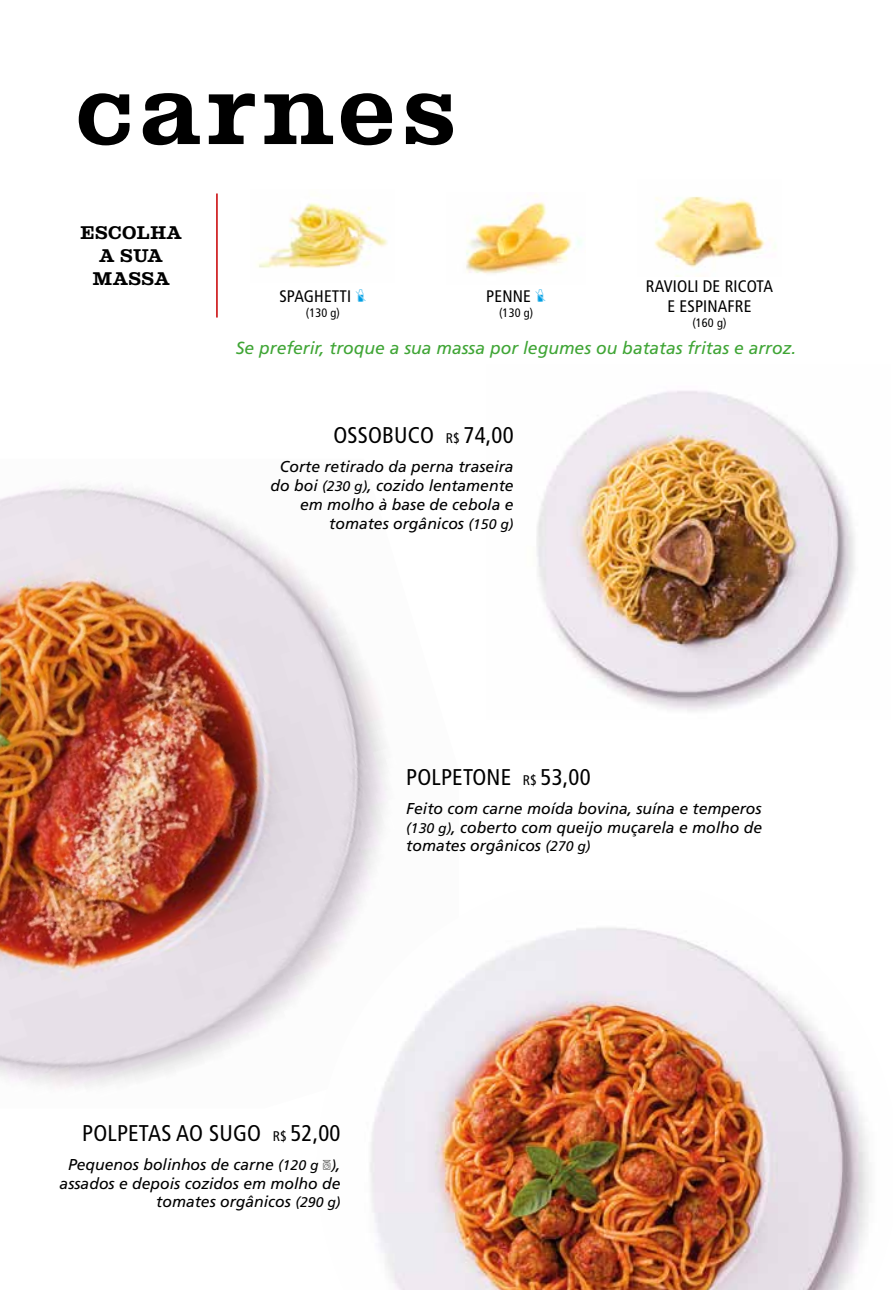
<style>
.page{position:relative;width:893px;height:1290px;background:#fff}
.page>*{position:absolute;margin:0;border:0;box-sizing:border-box;transform-origin:0 0}
.t1{font:700 105px "Albiona";letter-spacing:.05em;color:#000}
.t2{font:condensed 22.75px "Frutiger LT Std";letter-spacing:.01em;color:#000}
.t3{font:700 19.25px/23.1px "Albiona";letter-spacing:.01em;color:#000;text-align:center}
.t4{font:italic 17.5px "Frutiger LT Std";color:#3fa535}
.t5{font:condensed 16.8px/20.1px "Frutiger LT Std";letter-spacing:.01em;color:#000;text-align:center}
.t6{font:italic 15.75px/18.9px "Frutiger LT Std";color:#000;text-align:right}
.t7{font:condensed 12.25px "Frutiger LT Std";letter-spacing:.01em;color:#000}
.s1{font-family:"Icon Cardapio";font-stretch:normal;font-size:15.75px;color:#009fe3}
.s2{font-size:14px}
.s3{font-family:"Icon Cardapio";font-style:normal;font-size:14px;color:#575756}
</style>
<div class="page">
<img style="left:0;top:484px;width:388px;height:604px">
<img style="left:537px;top:390px;width:318px;height:321px">
<img style="left:317px;top:890px;width:552px;height:400px">
<hr style="left:216px;top:193px;width:2px;height:124px;background:#cd1719">
<img style="left:257px;top:203px;width:131px;height:65px">
<img style="left:466px;top:195px;width:115px;height:79px">
<img style="left:654px;top:196px;width:122px;height:81px">
<h1 class="t1" style="left:74px;top:49px;width:384px">carnes</h1>
<p class="t3" style="left:80px;top:221px;width:103px">ESCOLHA<br>A SUA<br>MASSA</p>
<p class="t5" style="left:279px;top:286px;width:88px">SPAGHETTI <span class="s1">l</span></p>
<p class="t7" style="left:306px;top:305px;width:36px">(130 g)</p>
<p class="t5" style="left:486px;top:286px;width:61px">PENNE <span class="s1">l</span></p>
<p class="t7" style="left:499px;top:305px;width:36px">(130 g)</p>
<p class="t5" style="left:646px;top:276px;width:129px">RAVIOLI DE RICOTA<br>E ESPINAFRE</p>
<p class="t7" style="left:692px;top:315px;width:36px">(160 g)</p>
<p class="t4" style="left:236px;top:338px;width:562px">Se preferir, troque a sua massa por legumes ou batatas fritas e arroz.</p>
<h2 class="t2" style="left:333px;top:422px;width:182px">OSSOBUCO <span class="s2">R$</span> 74,00</h2>
<p class="t6" style="left:271px;top:457px;width:244px">Corte retirado da perna traseira do boi <span class="s2">(230 g)</span>, cozido lentamente em molho à base de cebola e tomates orgânicos <span class="s2">(150 g)</span></p>
<h2 class="t2" style="left:406px;top:764px;width:186px">POLPETONE <span class="s2">R$</span> 53,00</h2>
<p class="t6" style="left:406px;top:799px;width:357px;text-align:justify">Feito com carne moída bovina, suína e temperos <span class="s2">(130 g)</span>, coberto com queijo muçarela e molho de tomates orgânicos <span class="s2">(270 g)</span></p>
<h2 class="t2" style="left:82px;top:1120px;width:260px">POLPETAS AO SUGO <span class="s2">R$</span> 52,00</h2>
<p class="t6" style="left:60px;top:1155px;width:282px">Pequenos bolinhos de carne <span class="s2">(120 g</span> <span class="s3">p</span><span class="s2">)</span>, assados e depois cozidos em molho de tomates orgânicos <span class="s2">(290 g)</span></p>
</div>
